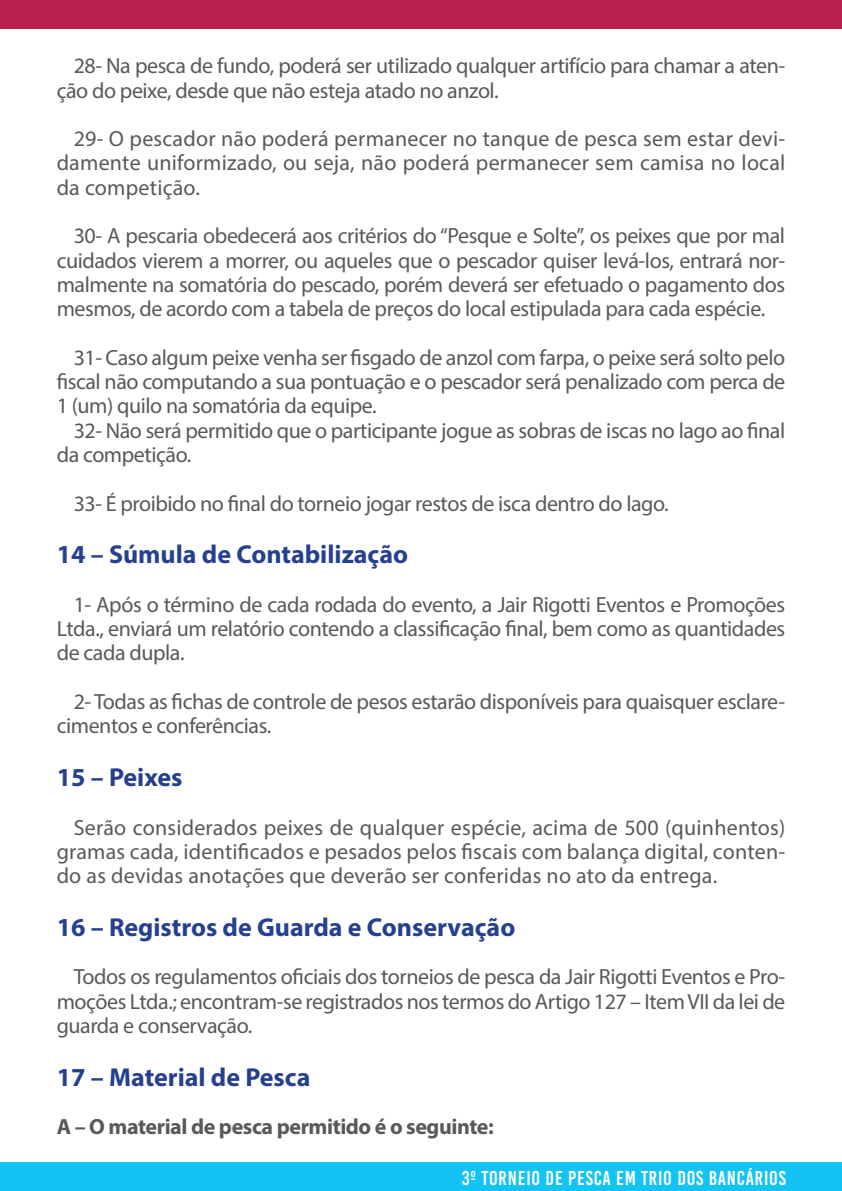
<style>
.page{position:relative;width:842px;height:1191px;background:#fff}
.page>*{position:absolute;margin:0;border:0;box-sizing:border-box;transform-origin:0 0}
.t1{font:700 26px "Myriad Pro";color:#25408f}
.t2{font:22px/24.2px "Myriad Pro";letter-spacing:-.02em;color:#58595b;text-align:justify}
.t3{font:700 22px "Myriad Pro";letter-spacing:-.02em;color:#58595b}
.t4{font:20px "Bebas Kai";letter-spacing:.04em;color:#fff}
</style>
<div class="page">
<div style="left:0;top:0;width:842px;height:28px;background:#b91f4f"></div>
<div style="left:0;top:1162px;width:842px;height:29px;background:#12c3f4"></div>
<p class="t2" style="left:57px;top:53px;width:730px;text-indent:17px">28- Na pesca de fundo, poderá ser utilizado qualquer artifício para chamar a aten&shy;ção do peixe, desde que não esteja atado no anzol.</p>
<p class="t2" style="left:57px;top:126px;width:730px;text-indent:17px">29- O pescador não poderá permanecer no tanque de pesca sem estar devi&shy;damente uniformizado, ou seja, não poderá permanecer sem camisa no local da competição.</p>
<p class="t2" style="left:57px;top:223px;width:730px;text-indent:17px">30- A pescaria obedecerá aos critérios do “Pesque e Solte”, os peixes que por mal cuidados vierem a morrer, ou aqueles que o pescador quiser levá-los, entrará nor&shy;malmente na somatória do pescado, porém deverá ser efetuado o pagamento dos mesmos, de acordo com a tabela de preços do local estipulada para cada espécie.</p>
<p class="t2" style="left:57px;top:345px;width:730px;text-indent:17px">31- Caso algum peixe venha ser fisgado de anzol com farpa, o peixe será solto pelo fiscal não computando a sua pontuação e o pescador será penalizado com perca de 1 (um) quilo na somatória da equipe.</p>
<p class="t2" style="left:57px;top:418px;width:730px;text-indent:17px">32- Não será permitido que o participante jogue as sobras de iscas no lago ao final da competição.</p>
<p class="t2" style="left:74px;top:491px;width:597px">33- É proibido no final do torneio jogar restos de isca dentro do lago.</p>
<p class="t1" style="left:57px;top:537px;width:353px">14 – Súmula de Contabilização</p>
<p class="t2" style="left:57px;top:592px;width:730px;text-indent:17px">1- Após o término de cada rodada do evento, a Jair Rigotti Eventos e Promoções Ltda., enviará um relatório contendo a classificação final, bem como as quantidades de cada dupla.</p>
<p class="t2" style="left:57px;top:689px;width:730px;text-indent:17px">2- Todas as fichas de controle de pesos estarão disponíveis para quaisquer esclare&shy;cimentos e conferências.</p>
<p class="t1" style="left:57px;top:760px;width:127px">15 – Peixes</p>
<p class="t2" style="left:57px;top:815px;width:730px;text-indent:17px">Serão considerados peixes de qualquer espécie, acima de 500 (quinhentos) gramas cada, identificados e pesados pelos fiscais com balança digital, conten&shy;do as devidas anotações que deverão ser conferidas no ato da entrega.</p>
<p class="t1" style="left:57px;top:910px;width:460px">16 – Registros de Guarda e Conservação</p>
<p class="t2" style="left:57px;top:964px;width:730px;text-indent:17px">Todos os regulamentos oficiais dos torneios de pesca da Jair Rigotti Eventos e Pro&shy;moções Ltda.; encontram-se registrados nos termos do Artigo 127 – Item VII da lei de guarda e conservação.</p>
<p class="t1" style="left:57px;top:1060px;width:255px">17 – Material de Pesca</p>
<p class="t3" style="left:57px;top:1112px;width:439px">A – O material de pesca permitido é o seguinte:</p>
<p class="t4" style="left:462px;top:1167px;width:326px">3º TORNEIO DE PESCA EM TRIO DOS BANCÁRIOS</p>
</div>
